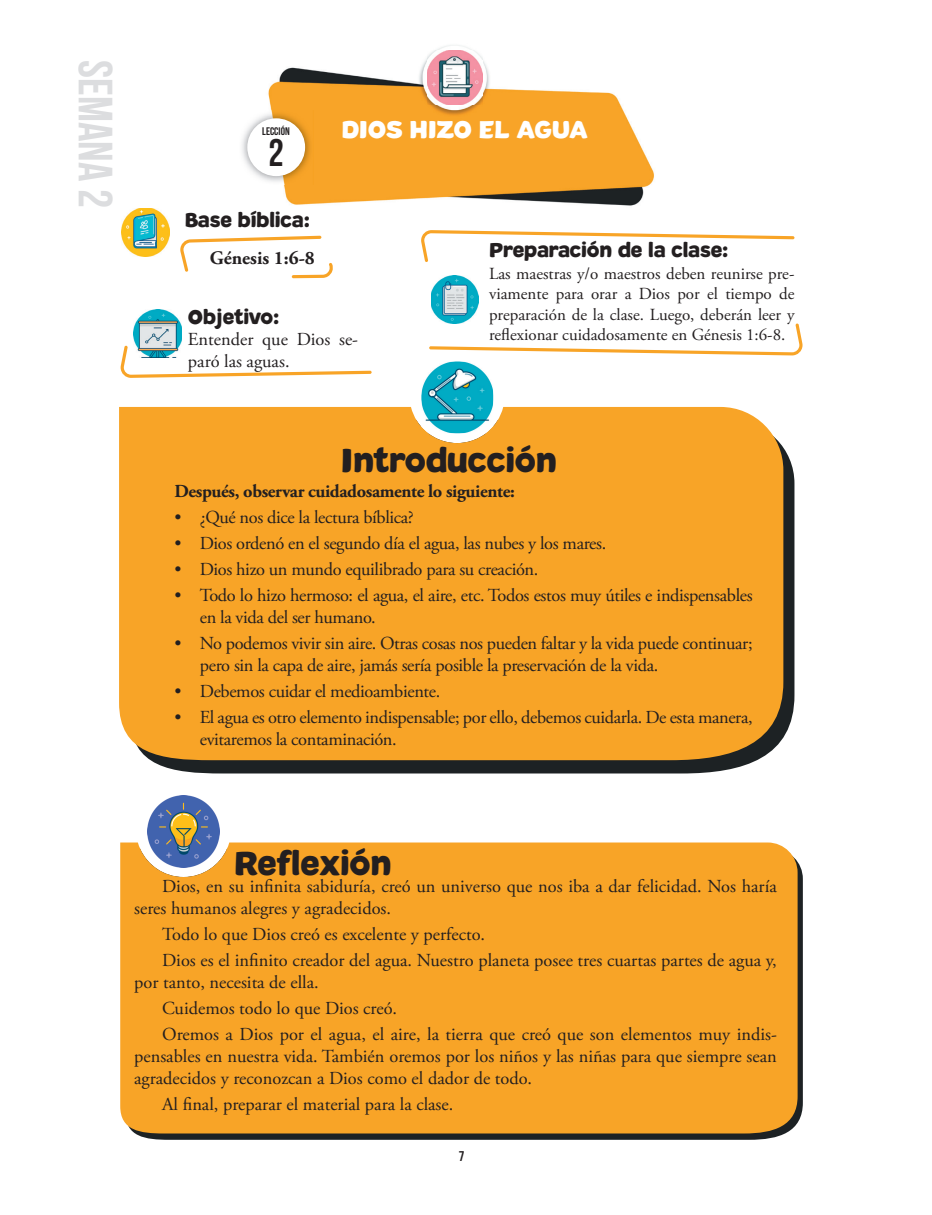
<style>
.page{position:relative;width:932px;height:1215px;background:#fff}
.page>*{position:absolute;margin:0;border:0;box-sizing:border-box;transform-origin:0 0}
.t1{font:48px "Bebas Neue";color:#dcdddf}
.t2{font:38.55px "Bebas Neue";color:#231f20}
.t3{font:32.7px "Dozen";color:#231f20}
.t4{font:24px "Dozen";letter-spacing:-.005em;color:#fff}
.t5{font:19.8px "Dozen";color:#231f20}
.t6{font:700 19.05px "Adobe Garamond Pro";color:#231f20}
.t7{font:18.3px/22px "Adobe Garamond Pro";letter-spacing:-.01em;color:#231f20}
.t8{font:700 18.3px "Adobe Garamond Pro";letter-spacing:-.02em;color:#231f20}
.t9{font:16.95px/20.2px "Adobe Garamond Pro";color:#231f20;text-align:justify}
.t10{font:14.1px "Bebas Neue";color:#231f20}
.t11{font:10.95px "Bebas Neue";color:#231f20}
</style>
<div class="page">
<img style="left:148px;top:795px;width:72px;height:48px">
<svg style="left:136px;top:861px;width:666px;height:279px;background:#353735"></svg>
<div style="left:120px;top:843px;width:677px;height:291px;background:#f8a427"></div>
<svg style="left:150px;top:447px;width:644px;height:326px;background:#3c3f3e"></svg>
<div style="left:119px;top:407px;width:664px;height:353px;background:#f8a427"></div>
<img style="left:421px;top:362px;width:72px;height:64px">
<img style="left:421px;top:426px;width:72px;height:7px">
<img style="left:134px;top:309px;width:48px;height:37px">
<svg style="left:121px;top:346px;width:250px;height:32px"></svg>
<img style="left:121px;top:208px;width:48px;height:48px">
<svg style="left:180px;top:236px;width:153px;height:42px"></svg>
<img style="left:431px;top:276px;width:48px;height:47px">
<svg style="left:421px;top:230px;width:373px;height:32px"></svg>
<svg style="left:429px;top:323px;width:373px;height:33px"></svg>
<img style="left:268px;top:45px;width:386px;height:161px">
<img style="left:427px;top:50px;width:55px;height:55px">
<img style="left:242px;top:110px;width:71px;height:74px">
<div style="left:247px;top:118px;width:58px;height:58px;background:#fff;border-radius:50%"></div>
<h1 class="t1" style="left:122px;top:60px;width:149px;rotate:90deg">SEMANA 2</h1>
<p class="t11" style="left:262px;top:125px;width:29px">LECCIÓN</p>
<h2 class="t2" style="left:268px;top:131px;width:17px">2</h2>
<p class="t5" style="left:185px;top:209px;width:126px">Base bíblica:</p>
<p class="t6" style="left:210px;top:247px;width:106px">Génesis 1:6-8</p>
<h3 class="t4" style="left:342px;top:116px;width:247px">DIOS HIZO EL AGUA</h3>
<p class="t5" style="left:489px;top:238px;width:241px">Preparación de la clase:</p>
<p class="t5" style="left:188px;top:305px;width:93px">Objetivo:</p>
<p class="t7" style="left:188px;top:329px;width:172px">Entender que Dios se&shy;paró las aguas.</p>
<p class="t9" style="left:489px;top:264px;width:307px">Las maestras y/o maestros deben reunirse pre&shy;viamente para orar a Dios por el tiempo de preparación de la clase. Luego, deberán leer y reflexionar cuidadosamente en Génesis 1:6-8.</p>
<h3 class="t3" style="left:341px;top:441px;width:217px">Introducción</h3>
<p class="t8" style="left:174px;top:480px;width:342px">Después, observar cuidadosamente lo siguiente:</p>
<p class="t7" style="left:174px;top:507px;width:241px">• ¿Qué nos dice la lectura bíblica?</p>
<p class="t7" style="left:174px;top:533px;width:433px">• Dios ordenó en el segundo día el agua, las nubes y los mares.</p>
<p class="t7" style="left:174px;top:559px;width:365px">• Dios hizo un mundo equilibrado para su creación.</p>
<p class="t7" style="left:200px;top:585px;width:554px;text-indent:-25px">• Todo lo hizo hermoso: el agua, el aire, etc. Todos estos muy útiles e indispensables en la vida del ser humano.</p>
<p class="t7" style="left:200px;top:633px;width:554px;text-indent:-25px">• No podemos vivir sin aire. Otras cosas nos pueden faltar y la vida puede continuar; pero sin la capa de aire, jamás sería posible la preservación de la vida.</p>
<p class="t7" style="left:174px;top:681px;width:267px">• Debemos cuidar el medioambiente.</p>
<p class="t7" style="left:200px;top:707px;width:554px;text-indent:-25px">• El agua es otro elemento indispensable; por ello, debemos cuidarla. De esta manera, evitaremos la contaminación.</p>
<h3 class="t3" style="left:234px;top:844px;width:159px">Reflexión</h3>
<p class="t7" style="left:134px;top:876px;width:644px;text-indent:28px">Dios, en su infinita sabiduría, creó un universo que nos iba a dar felicidad. Nos haría seres humanos alegres y agradecidos.</p>
<p class="t7" style="left:162px;top:922px;width:616px;line-height:26px">Todo lo que Dios creó es excelente y perfecto.<br>Dios es el infinito creador del agua. Nuestro planeta posee tres cuartas partes de agua y,</p>
<p class="t7" style="left:162px;top:970px;width:616px;line-height:26px;text-indent:-28px">por tanto, necesita de ella.<br>Cuidemos todo lo que Dios creó.<br>Oremos a Dios por el agua, el aire, la tierra que creó que son elementos muy indis-</p>
<p class="t7" style="left:134px;top:1046px;width:644px">pensables en nuestra vida. También oremos por los niños y las niñas para que siempre sean agradecidos y reconozcan a Dios como el dador de todo.</p>
<p class="t7" style="left:162px;top:1094px;width:293px">Al final, preparar el material para la clase.</p>
<p class="t10" style="left:459px;top:1149px;width:7px">7</p>
</div>
